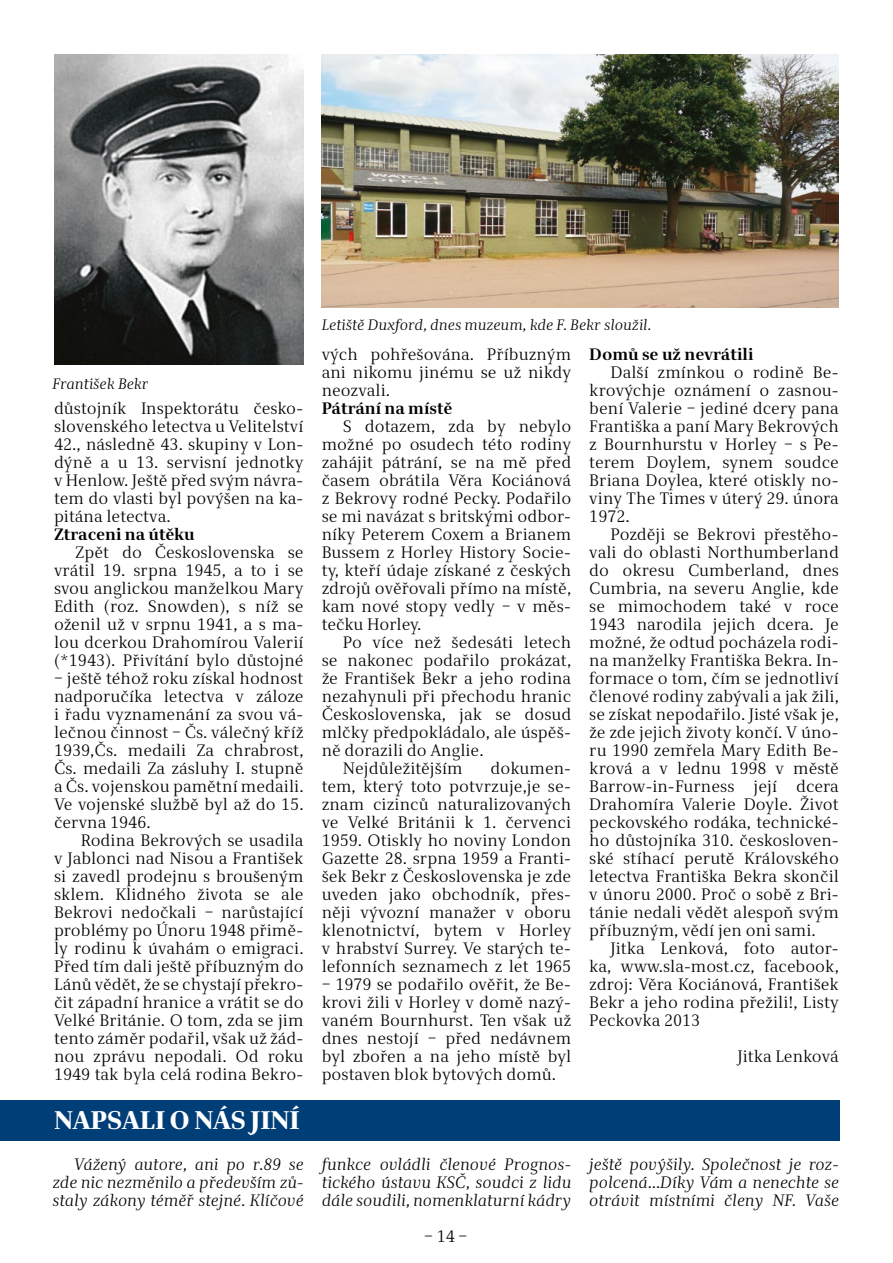
<style>
.page{position:relative;width:893px;height:1263px;background:#fff}
.page>*{position:absolute;margin:0;border:0;box-sizing:border-box;transform-origin:0 0}
.Nadpis{font:800 25.5px "Alfon";letter-spacing:-.01em;color:#fff}
.Zakladni_text{font:16.5px/18px "Alfon";color:#000;text-align:justify}
.Zakladni_text-2{font:italic 16.5px/18px "Alfon";color:#000;text-align:justify}
.Zakladni_text-3{font:700 16.5px "Alfon";color:#000}
.Popiska{font:italic 15px "Alfon";color:#000}
</style>
<div class="page">
<img style="left:54px;top:54px;width:250px;height:311px">
<img style="left:322px;top:54px;width:517px;height:254px">
<div style="left:0;top:1100px;width:840px;height:41px;background:#003e78"></div>
<p class="Popiska" style="left:52px;top:375px;width:98px">František Bekr</p>
<p class="Zakladni_text" style="left:54px;top:400px;width:251px">důstojník Inspektorátu česko&shy;slovenského letectva u Velitelství 42., následně 43. skupiny v Lon&shy;dýně a u 13. servisní jednotky v Henlow. Ještě před svým návra&shy;tem do vlasti byl povýšen na ka&shy;pitána letectva.</p>
<p class="Zakladni_text-3" style="left:54px;top:524px;width:142px">Ztraceni na útěku</p>
<p class="Zakladni_text" style="left:54px;top:544px;width:251px;text-indent:21px">Zpět do Československa se vrátil 19. srpna 1945, a to i se svou anglickou manželkou Mary Edith (roz. Snowden), s níž se oženil už v srpnu 1941, a s ma&shy;lou dcerkou Drahomírou Valerií (*1943). Přivítání bylo důstojné</p>
<p class="Zakladni_text" style="left:54px;top:670px;width:251px">– ještě téhož roku získal hodnost nadporučíka letectva v záloze i řadu vyznamenání za svou vá&shy;lečnou činnost – Čs. válečný kříž 1939,Čs. medaili Za chrabrost, Čs. medaili Za zásluhy I. stupně a Čs. vojenskou pamětní medaili.<br>Ve vojenské službě byl až do 15. června 1946.</p>
<p class="Zakladni_text" style="left:54px;top:832px;width:251px;text-indent:27px">Rodina Bekrových se usadila v Jablonci nad Nisou a František si zavedl prodejnu s broušeným sklem. Klidného života se ale Bekrovi nedočkali – narůstající problémy po Únoru 1948 přimě&shy;ly rodinu k úvahám o emigraci.<br>Před tím dali ještě příbuzným do Lánů vědět, že se chystají překro&shy;čit západní hranice a vrátit se do Velké Británie. O tom, zda se jim tento záměr podařil, však už žád&shy;nou zprávu nepodali. Od roku 1949 tak byla celá rodina Bekro-</p>
<p class="Popiska" style="left:322px;top:316px;width:331px">Letiště Duxford, dnes muzeum, kde F. Bekr sloužil.</p>
<p class="Zakladni_text" style="left:322px;top:346px;width:251px">vých pohřešována. Příbuzným ani nikomu jinému se už nikdy neozvali.</p>
<p class="Zakladni_text-3" style="left:322px;top:398px;width:132px">Pátrání na místě</p>
<p class="Zakladni_text" style="left:322px;top:418px;width:251px;text-indent:21px">S dotazem, zda by nebylo možné po osudech této rodiny zahájit pátrání, se na mě před časem obrátila Věra Kociánová z Bekrovy rodné Pecky. Podařilo se mi navázat s britskými odbor&shy;níky Peterem Coxem a Brianem Bussem z Horley History Socie&shy;ty, kteří údaje získané z českých zdrojů ověřovali přímo na místě, kam nové stopy vedly – v měs&shy;tečku Horley.</p>
<p class="Zakladni_text" style="left:322px;top:634px;width:251px;text-indent:21px">Po více než šedesáti letech se nakonec podařilo prokázat, že František Bekr a jeho rodina nezahynuli při přechodu hranic Československa, jak se dosud mlčky předpokládalo, ale úspěš&shy;ně dorazili do Anglie.</p>
<p class="Zakladni_text" style="left:343px;top:760px;width:121px">Nejdůležitějším</p>
<p class="Zakladni_text" style="left:322px;top:760px;width:251px;text-indent:169px">dokumen&shy;tem, který toto potvrzuje,je se&shy;znam cizinců naturalizovaných ve Velké Británii k 1. červenci 1959. Otiskly ho noviny London Gazette 28. srpna 1959 a Franti&shy;šek Bekr z Československa je zde uveden jako obchodník, přes&shy;něji vývozní manažer v oboru klenotnictví, bytem v Horley v hrabství Surrey. Ve starých te&shy;lefonních seznamech z let 1965</p>
<p class="Zakladni_text" style="left:322px;top:976px;width:251px">– 1979 se podařilo ověřit, že Be&shy;krovi žili v Horley v domě nazý&shy;vaném Bournhurst. Ten však už dnes nestojí – před nedávnem byl zbořen a na jeho místě byl postaven blok bytových domů.</p>
<p class="Zakladni_text-3" style="left:589px;top:344px;width:166px">Domů se už nevrátili</p>
<p class="Zakladni_text" style="left:589px;top:364px;width:251px;text-indent:21px">Další zmínkou o rodině Be&shy;krovýchje oznámení o zasnou&shy;bení Valerie – jediné dcery pana Františka a paní Mary Bekrových z Bournhurstu v Horley – s Pe&shy;terem Doylem, synem soudce Briana Doylea, které otiskly no&shy;viny The Times v úterý 29. února 1972.</p>
<p class="Zakladni_text" style="left:589px;top:526px;width:251px;text-indent:21px">Později se Bekrovi přestěho&shy;vali do oblasti Northumberland do okresu Cumberland, dnes Cumbria, na severu Anglie, kde se mimochodem také v roce 1943 narodila jejich dcera. Je možné, že odtud pocházela rodi&shy;na manželky Františka Bekra. In&shy;formace o tom, čím se jednotliví členové rodiny zabývali a jak žili, se získat nepodařilo. Jisté však je, že zde jejich životy končí. V úno&shy;ru 1990 zemřela Mary Edith Be&shy;krová a v lednu 1998 v městě Barrow-in-Furness její dcera Drahomíra Valerie Doyle. Život peckovského rodáka, technické&shy;ho důstojníka 310. českosloven&shy;ské stíhací perutě Královského letectva Františka Bekra skončil v únoru 2000. Proč o sobě z Bri&shy;tánie nedali vědět alespoň svým příbuzným, vědí jen oni sami.</p>
<p class="Zakladni_text" style="left:589px;top:940px;width:251px;text-indent:21px">Jitka Lenková, foto autor&shy;ka, www.sla-most.cz, facebook, zdroj: Věra Kociánová, František Bekr a jeho rodina přežili!, Listy Peckovka 2013</p>
<p class="Zakladni_text" style="left:738px;top:1048px;width:103px">Jitka Lenková</p>
<p class="Nadpis" style="left:54px;top:1105px;width:247px">NAPSALI O NÁS JINÍ</p>
<p class="Zakladni_text-2" style="left:52px;top:1156px;width:253px;text-indent:21px">Vážený autore, ani po r.89 se zde nic nezměnilo a především zů&shy;staly zákony téměř stejné. Klíčové</p>
<p class="Zakladni_text-2" style="left:322px;top:1156px;width:251px">funkce ovládli členové Prognos&shy;tického ústavu KSČ, soudci z lidu dále soudili, nomenklaturní kádry</p>
<p class="Zakladni_text-2" style="left:589px;top:1156px;width:251px">ještě povýšily. Společnost je roz&shy;polcená…Díky Vám a nenechte se otrávit místními členy NF. Vaše</p>
<p class="Zakladni_text" style="left:424px;top:1228px;width:44px">– 14 –</p>
</div>
